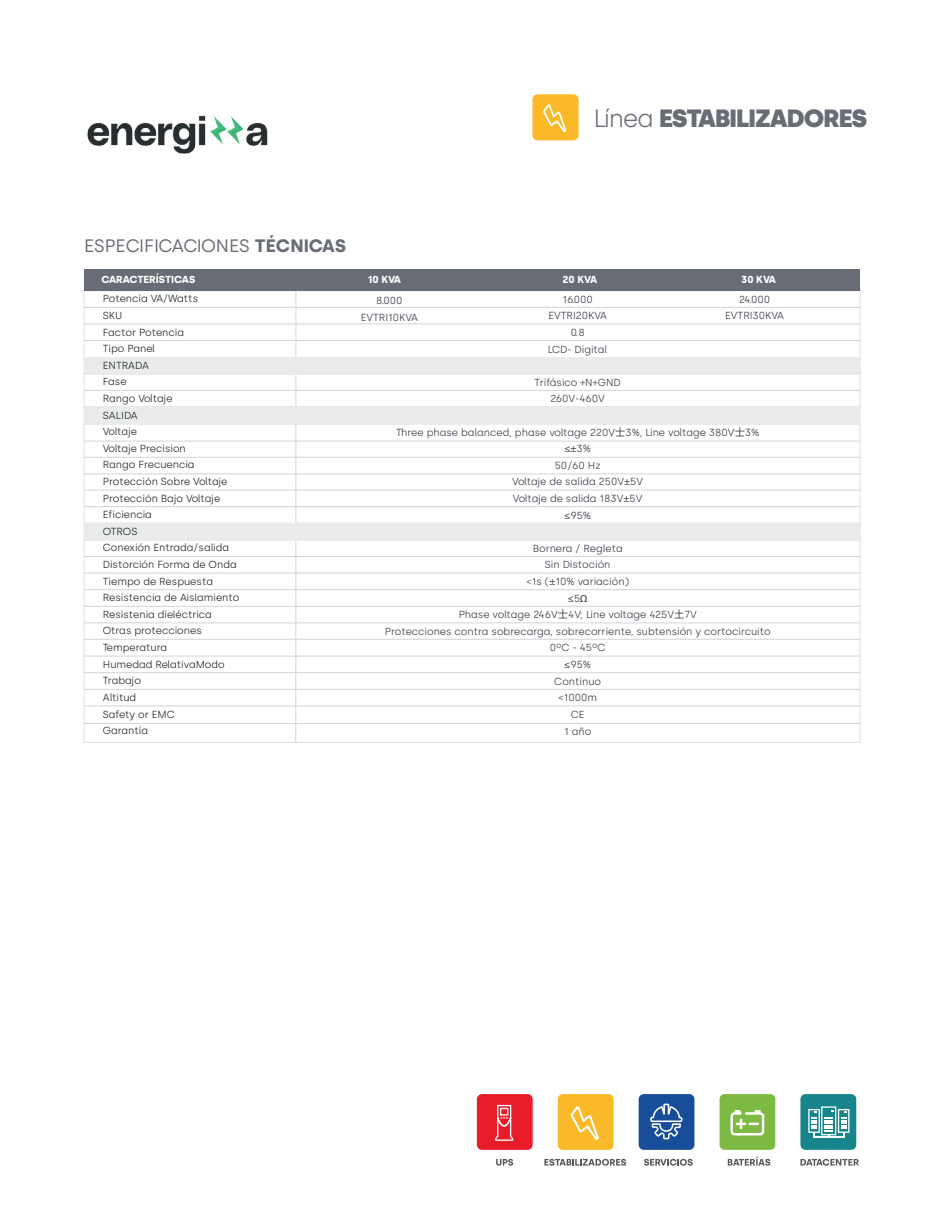
<style>
.page{position:relative;width:944px;height:1214px;background:#fff}
.page>*{position:absolute;margin:0;border:0;box-sizing:border-box;transform-origin:0 0}
.t1{font:900 25.05px "Silka";letter-spacing:-.04em;color:#686c74}
.t2{font:18px "Silka";color:#686c74}
.t3{font:300 10.2px/16.6px "Silka";color:#272c38;text-align:center}
.t4{font:300 10.2px/16.6px "Silka";color:#101315}
.t5{font:700 10.2px "Silka";color:#fff}
.t6{font:10.2px "Myriad Pro";color:#272c38}
.s1{font-weight:700}
.s2{font-weight:300}
.s3{font-family:"Koz Go Pr 6 N";font-weight:400}
.s4{font-family:"Silka";font-weight:300}
.s5{font-family:"Myriad Pro";font-weight:400}
</style>
<div class="page">
<div style="left:477px;top:1094px;width:55px;height:55px;background:#e91c2a;border-radius:5px"></div>
<svg style="left:494px;top:1104px;width:20px;height:37px"></svg>
<div style="left:557px;top:1094px;width:56px;height:55px;background:#fab929;border-radius:5px"></div>
<svg style="left:570px;top:1106px;width:29px;height:34px"></svg>
<div style="left:719px;top:1094px;width:56px;height:55px;background:#7dba41;border-radius:5px"></div>
<svg style="left:730px;top:1110px;width:34px;height:25px"></svg>
<div style="left:638px;top:1094px;width:56px;height:55px;background:#184d99;border-radius:5px"></div>
<svg style="left:650px;top:1103px;width:33px;height:37px"></svg>
<div style="left:800px;top:1094px;width:56px;height:55px;background:#17858b;border-radius:5px"></div>
<hr style="left:813px;top:1136px;width:31px;height:2px;background:#fff">
<svg style="left:808px;top:1106px;width:41px;height:31px"></svg>
<svg style="left:496px;top:1158px;width:17px;height:7px"></svg>
<svg style="left:544px;top:1158px;width:82px;height:7px"></svg>
<svg style="left:644px;top:1158px;width:48px;height:7px"></svg>
<svg style="left:727px;top:1156px;width:43px;height:9px"></svg>
<svg style="left:800px;top:1158px;width:58px;height:7px"></svg>
<div style="left:532px;top:94px;width:46px;height:46px;background:#fab929;border-radius:5px"></div>
<svg style="left:543px;top:104px;width:24px;height:29px"></svg>
<img style="left:87px;top:115px;width:181px;height:39px">
<hr style="left:84px;top:290px;width:776px;height:1px;background:#d2d4d7">
<hr style="left:84px;top:307px;width:776px;height:1px;background:#d2d4d7">
<hr style="left:84px;top:323px;width:776px;height:1px;background:#d2d4d7">
<hr style="left:84px;top:340px;width:776px;height:1px;background:#d2d4d7">
<hr style="left:84px;top:373px;width:776px;height:1px;background:#d2d4d7">
<hr style="left:84px;top:390px;width:776px;height:1px;background:#d2d4d7">
<hr style="left:84px;top:406px;width:776px;height:1px;background:#d2d4d7">
<hr style="left:84px;top:489px;width:776px;height:1px;background:#d2d4d7">
<hr style="left:84px;top:506px;width:776px;height:1px;background:#d2d4d7">
<hr style="left:84px;top:523px;width:776px;height:1px;background:#d2d4d7">
<hr style="left:84px;top:539px;width:776px;height:1px;background:#d2d4d7">
<hr style="left:84px;top:572px;width:776px;height:1px;background:#d2d4d7">
<hr style="left:84px;top:639px;width:776px;height:1px;background:#d2d4d7">
<hr style="left:84px;top:622px;width:776px;height:1px;background:#d2d4d7">
<hr style="left:84px;top:655px;width:776px;height:1px;background:#d2d4d7">
<hr style="left:84px;top:672px;width:776px;height:1px;background:#d2d4d7">
<hr style="left:84px;top:705px;width:776px;height:1px;background:#d2d4d7">
<svg style="left:296px;top:290px;width:1px;height:453px"></svg>
<hr style="left:295px;top:288px;width:1px;height:455px;background:#d2d4d7">
<hr style="left:84px;top:589px;width:776px;height:1px;background:#d2d4d7">
<div style="left:85px;top:356px;width:775px;height:18px;background:#e9ecea"></div>
<div style="left:85px;top:523px;width:775px;height:18px;background:#e9ecea"></div>
<hr style="left:84px;top:689px;width:776px;height:1px;background:#d2d4d7">
<div style="left:84px;top:269px;width:775px;height:21px;background:#686c74"></div>
<hr style="left:84px;top:424px;width:776px;height:1px;background:#d2d4d7">
<hr style="left:84px;top:606px;width:776px;height:1px;background:#d2d4d7">
<hr style="left:84px;top:457px;width:776px;height:1px;background:#d2d4d7">
<hr style="left:84px;top:473px;width:776px;height:1px;background:#d2d4d7">
<hr style="left:84px;top:441px;width:776px;height:1px;background:#d2d4d7">
<hr style="left:84px;top:556px;width:776px;height:1px;background:#d2d4d7">
<hr style="left:84px;top:723px;width:776px;height:1px;background:#d2d4d7">
<div style="left:85px;top:407px;width:775px;height:17px;background:#e9ecea"></div>
<h2 class="t2" style="left:84px;top:234px;width:263px">ESPECIFICACIONES <span class="s1">TÉCNICAS</span></h2>
<h1 class="t1" style="left:593px;top:103px;width:275px"><span class="s2">Línea</span> ESTABILIZADORES</h1>
<p class="t5" style="left:101px;top:273px;width:95px">CARACTERÍSTICAS</p>
<p class="t5" style="left:368px;top:273px;width:35px">10 KVA</p>
<p class="t5" style="left:562px;top:273px;width:36px">20 KVA</p>
<p class="t5" style="left:741px;top:273px;width:36px">30 KVA</p>
<p class="t3" style="left:361px;top:292px;width:59px">8.000<br>EVTRI10KVA</p>
<p class="t4" style="left:103px;top:290px;width:138px">Potencia VA/Watts<br>SKU<br>Factor Potencia<br>Tipo Panel<br>ENTRADA<br>Fase<br>Rango Voltaje<br>SALIDA<br>Voltaje<br>Voltaje Precision<br>Rango Frecuencia<br>Protección Sobre Voltaje<br>Protección Bajo Voltaje<br>Eficiencia<br>OTROS<br>Conexión Entrada/salida<br>Distorción Forma de Onda<br>Tiempo de Respuesta<br>Resistencia de Aislamiento<br>Resistenia dieléctrica<br>Otras protecciones<br>Temperatura<br>Humedad RelativaModo<br>Trabajo<br>Altitud<br>Safety or EMC<br>Garantía</p>
<p class="t3" style="left:548px;top:291px;width:61px">16.000<br>EVTRI20KVA<br>0.8<br>LCD- Digital</p>
<p class="t3" style="left:725px;top:291px;width:60px">24.000<br>EVTRI30KVA</p>
<p class="t3" style="left:534px;top:374px;width:88px">Trifásico +N+GND<br>260V-460V</p>
<p class="t3" style="left:396px;top:423px;width:365px">Three phase balanced, phase voltage 220V<span class="s3">士</span>3%, Line voltage 380V<span class="s3">士</span>3%</p>
<p class="t6" style="left:564px;top:442px;width:28px">≤±<span class="s4">3%</span></p>
<p class="t3" style="left:512px;top:457px;width:132px">50/60 Hz<br>Voltaje de salida 250V<span class="s5">±</span>5V<br>Voltaje de salida 183V<span class="s5">±</span>5V <span class="s5">≤</span>95%</p>
<p class="t3" style="left:526px;top:540px;width:104px">Bornera / Regleta<br>Sin Distoción<br>&lt;1s (<span class="s5">±</span>10% variación)</p>
<p class="t6" style="left:568px;top:592px;width:21px">≤<span class="s4">5</span>Ω</p>
<p class="t3" style="left:385px;top:606px;width:387px">Phase voltage 246V<span class="s3">士</span>4V; Line voltage 425V<span class="s3">土</span>7V<br>Protecciones contra sobrecarga, sobrecorriente, subtensión y cortocircuito<br>0ºC - 45ºC<br><span class="s5">≤</span>95%<br>Continuo<br>&lt;1000m<br>CE<br>1 año</p>
</div>
